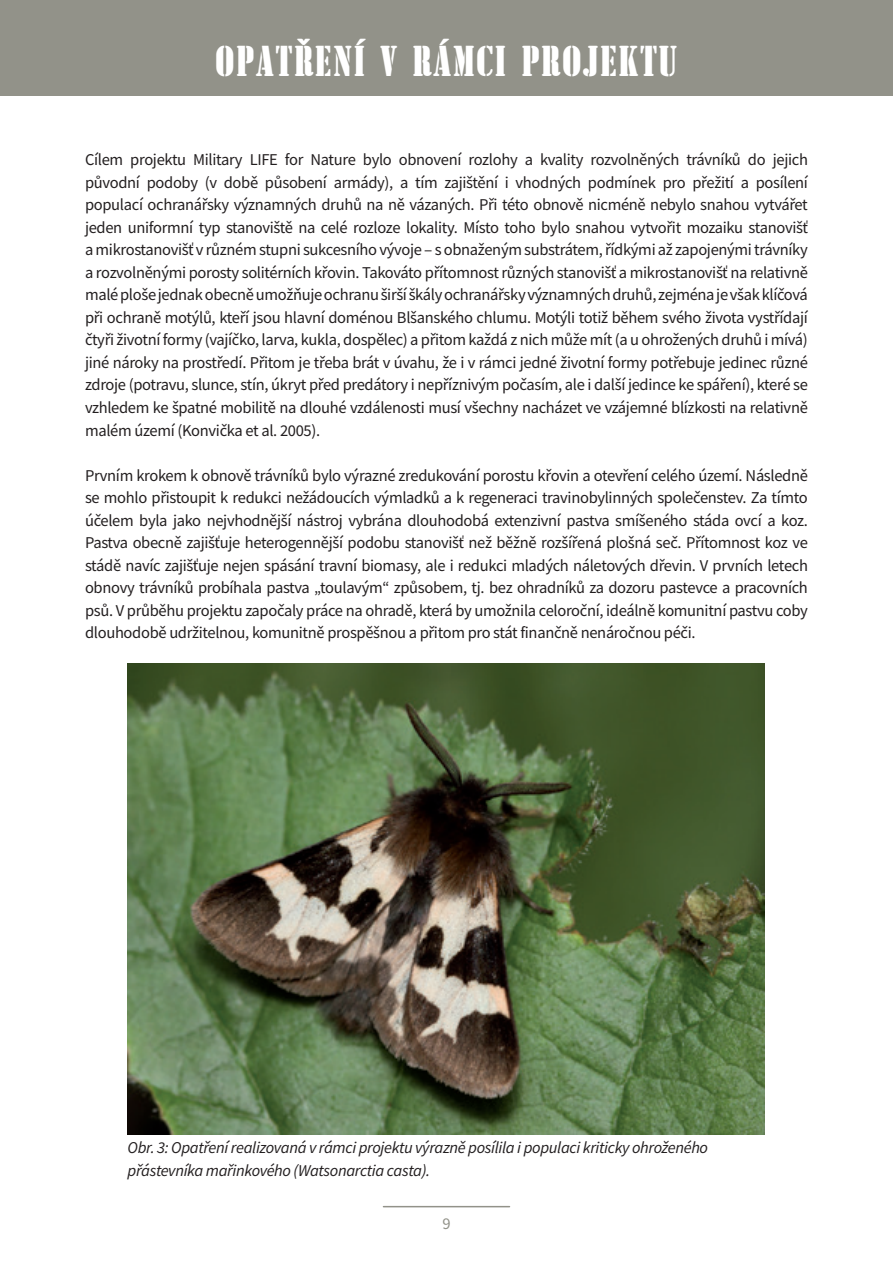
<style>
.page{position:relative;width:893px;height:1263px;background:#fff}
.page>*{position:absolute;margin:0;border:0;box-sizing:border-box;transform-origin:0 0}
.t1{font:45px "Stencil Com DCE";letter-spacing:.06em;color:#fff}
.Základní_odstavec{font:16.5px/22.5px "Source Sans Pro";letter-spacing:-.02em;color:#231f20;text-align:justify}
.Popis_obrázku{font:italic 16.5px/22.5px "Source Sans Pro";letter-spacing:-.02em;color:#231f20}
.t2{font:16.5px "Source Sans Pro";color:#929289}
</style>
<div class="page">
<hr style="left:383px;top:1206px;width:126px;height:1px;background:#929289">
<div style="left:0;top:0;width:893px;height:96px;background:#929289"></div>
<img style="left:128px;top:664px;width:636px;height:470px">
<p class="t1" style="left:216px;top:36px;width:463px">OPATŘENÍ V RÁMCI PROJEKTU</p>
<p class="Základní_odstavec" style="left:85px;top:149px;width:724px">Cílem projektu Military LIFE for Nature bylo obnovení rozlohy a kvality rozvolněných trávníků do jejich původní podoby (v době působení armády), a tím zajištění i vhodných podmínek pro přežití a posílení populací ochranářsky významných druhů na ně vázaných. Při této obnově nicméně nebylo snahou vytvářet jeden uniformní typ stanoviště na celé rozloze lokality. Místo toho bylo snahou vytvořit mozaiku stanovišť a mikrostanovišť v různém stupni sukcesního vývoje ‒ s obnaženým substrátem, řídkými až zapojenými trávníky a rozvolněnými porosty solitérních křovin. Takováto přítomnost různých stanovišť a mikrostanovišť na relativně malé ploše jednak obecně umožňuje ochranu širší škály ochranářsky významných druhů, zejména je však klíčová při ochraně motýlů, kteří jsou hlavní doménou Blšanského chlumu. Motýli totiž během svého života vystřídají čtyři životní formy (vajíčko, larva, kukla, dospělec) a přitom každá z nich může mít (a u ohrožených druhů i mívá) jiné nároky na prostředí. Přitom je třeba brát v úvahu, že i v rámci jedné životní formy potřebuje jedinec různé zdroje (potravu, slunce, stín, úkryt před predátory i nepříznivým počasím, ale i další jedince ke spáření), které se vzhledem ke špatné mobilitě na dlouhé vzdálenosti musí všechny nacházet ve vzájemné blízkosti na relativně malém území (Konvička et al. 2005).</p>
<p class="Základní_odstavec" style="left:85px;top:464px;width:724px">Prvním krokem k obnově trávníků bylo výrazné zredukování porostu křovin a otevření celého území. Následně se mohlo přistoupit k redukci nežádoucích výmladků a k regeneraci travinobylinných společenstev. Za tímto účelem byla jako nejvhodnější nástroj vybrána dlouhodobá extenzivní pastva smíšeného stáda ovcí a koz.<br>Pastva obecně zajišťuje heterogennější podobu stanovišť než běžně rozšířená plošná seč. Přítomnost koz ve stádě navíc zajišťuje nejen spásání travní biomasy, ale i redukci mladých náletových dřevin. V prvních letech obnovy trávníků probíhala pastva „toulavým“ způsobem, tj. bez ohradníků za dozoru pastevce a pracovních psů. V průběhu projektu započaly práce na ohradě, která by umožnila celoroční, ideálně komunitní pastvu coby dlouhodobě udržitelnou, komunitně prospěšnou a přitom pro stát finančně nenáročnou péči.</p>
<p class="Popis_obrázku" style="left:128px;top:1136px;width:582px">Obr. 3: Opatření realizovaná v rámci projektu výrazně posílila i populaci kriticky ohroženého přástevníka mařinkového (Watsonarctia casta).</p>
<p class="t2" style="left:442px;top:1213px;width:10px">9</p>
</div>
